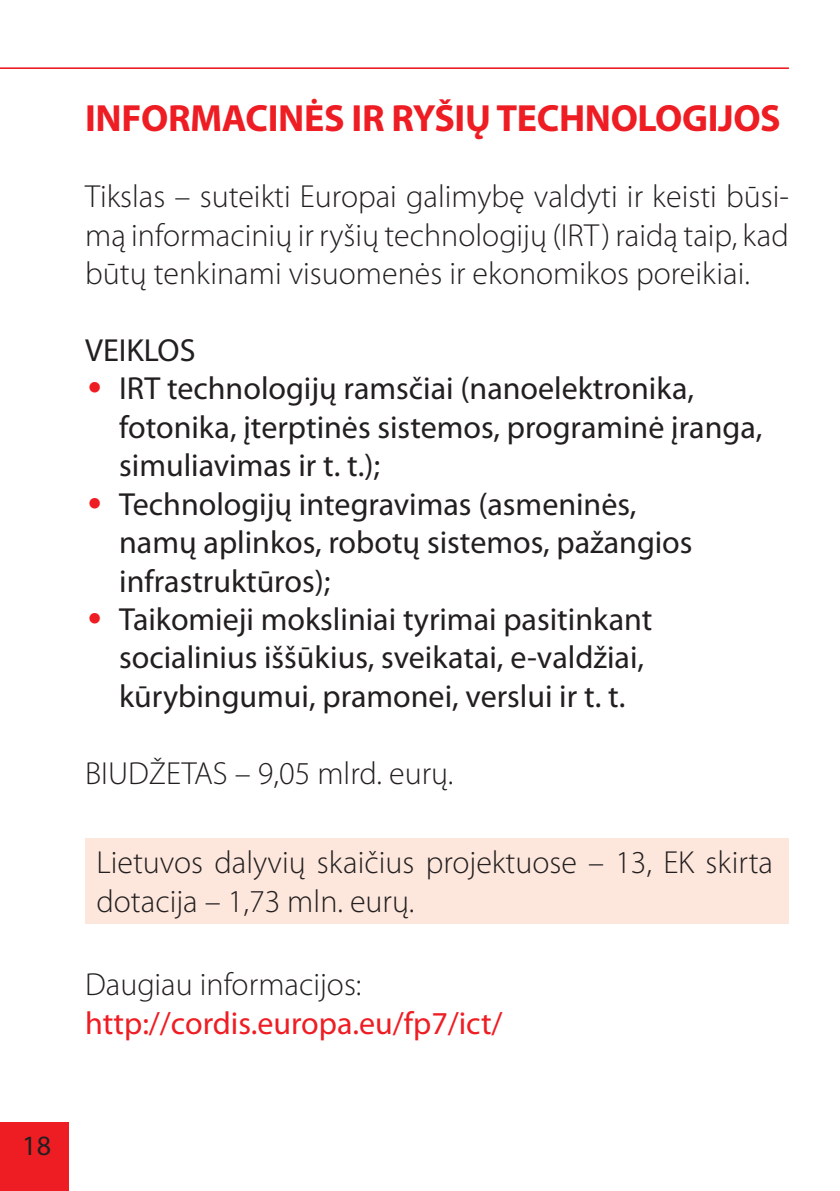
<style>
.page{position:relative;width:840px;height:1191px;background:#fff}
.page>*{position:absolute;margin:0;border:0;box-sizing:border-box;transform-origin:0 0}
.t1{font:700 38px "Myriad Pro";letter-spacing:-.01em;color:#ee1d23}
.t2{font:32px/38.4px "Myriad Pro";color:#231f20}
.t3{font:300 32px/38.4px "Myriad Pro";color:#231f20;text-align:justify}
.t4{font:32px "Myriad Pro";color:#ee1d23}
.t5{font:28px "Myriad Pro";color:#231f20}
.s1{font-family:"Arial";font-weight:900;font-style:italic;color:#ee1d23}
</style>
<div class="page">
<div style="left:0;top:1122px;width:68px;height:69px;background:#ee1d23"></div>
<hr style="left:0;top:67px;width:788px;height:2px;background:#ee1d23">
<div style="left:85px;top:838px;width:703px;height:85px;background:#fde7dc"></div>
<p class="t1" style="left:85px;top:103px;width:696px">INFORMACINĖS IR RYŠIŲ TECHNOLOGIJOS</p>
<p class="t3" style="left:85px;top:180px;width:705px">Tikslas – suteikti Europai galimybę valdyti ir keisti būsi&shy;mą informacinių ir ryšių technologijų (IRT) raidą taip, kad būtų tenkinami visuomenės ir ekonomikos poreikiai.</p>
<p class="t2" style="left:85px;top:334px;width:112px">VEIKLOS</p>
<p class="t2" style="left:119px;top:372px;width:644px;text-indent:-34px"><span class="s1">•</span> IRT technologijų ramsčiai (nanoelektronika, fotonika, įterptinės sistemos, programinė įranga, simuliavimas ir t. t.);</p>
<p class="t2" style="left:119px;top:487px;width:574px;text-indent:-34px"><span class="s1">•</span> Technologijų integravimas (asmeninės, namų aplinkos, robotų sistemos, pažangios infrastruktūros);</p>
<p class="t2" style="left:119px;top:602px;width:534px;text-indent:-34px"><span class="s1">•</span> Taikomieji moksliniai tyrimai pasitinkant socialinius iššūkius, sveikatai, e-valdžiai, kūrybingumui, pramonei, verslui ir t. t.</p>
<p class="t3" style="left:85px;top:756px;width:369px">BIUDŽETAS – 9,05 mlrd. eurų.</p>
<p class="t3" style="left:96px;top:846px;width:677px">Lietuvos dalyvių skaičius projektuose – 13, EK skirta dotacija – 1,73 mln. eurų.</p>
<p class="t3" style="left:85px;top:968px;width:278px">Daugiau informacijos:</p>
<p class="t4" style="left:85px;top:1010px;width:419px">http://cordis.europa.eu/fp7/ict/</p>
<p class="t5" style="left:22px;top:1135px;width:30px">18</p>
</div>
